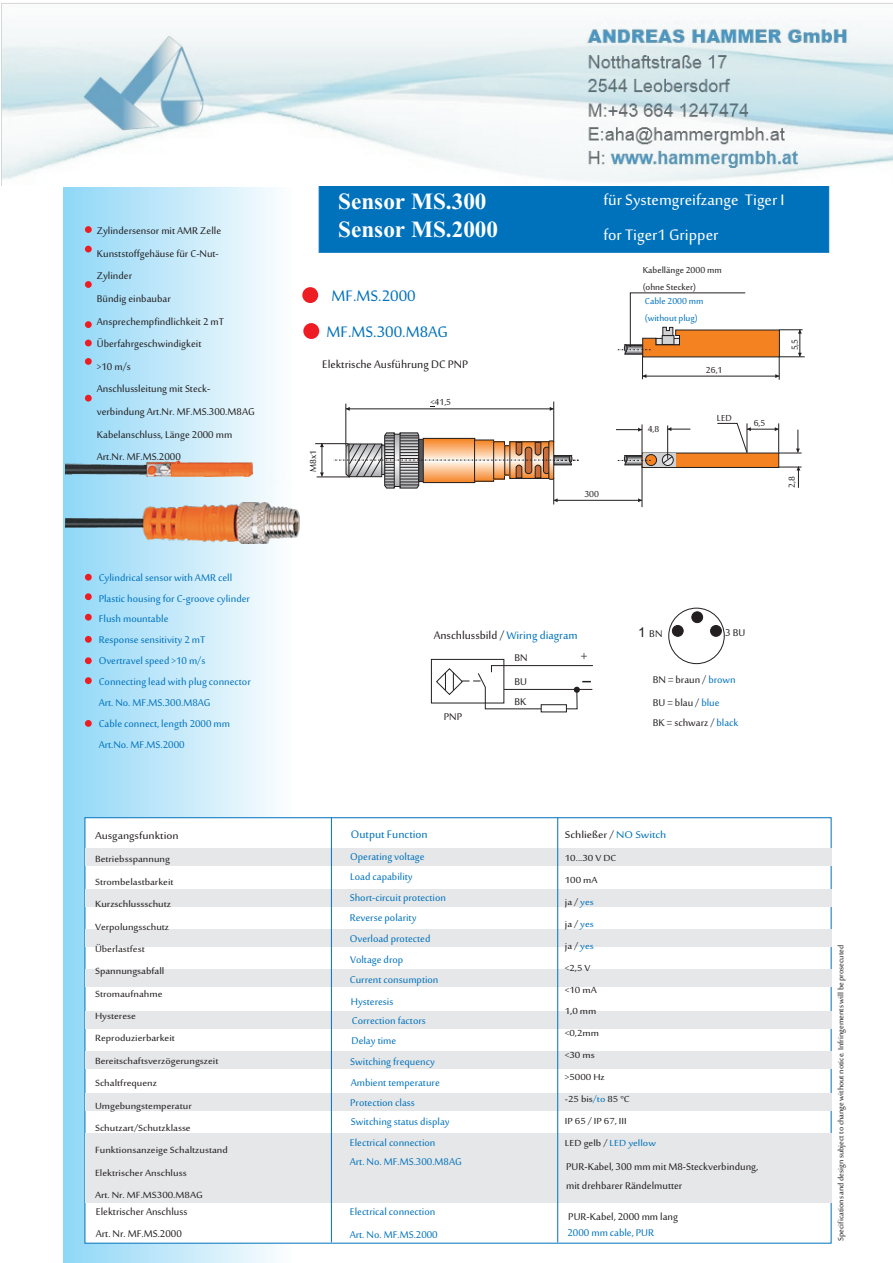
<style>
.page{position:relative;width:893px;height:1263px;background:#fff}
.page>*{position:absolute;margin:0;border:0;box-sizing:border-box;transform-origin:0 0}
.t1{font:700 30px/27.6px "Kokila";color:#fff}
.t2{font:21px/35.2px "Sakkal Majalla";color:#fff}
.t3{font:21px "Sakkal Majalla";color:#0072bc}
.t4{font:16.5px "Sakkal Majalla";color:#231f20}
.t5{font:15px "Sakkal Majalla";color:#231f20}
.t6{font:15px "Sakkal Majalla";color:#0072bc}
.t7{font:13.65px "Sakkal Majalla";color:#231f20;scale:1.09 1}
.t8{font:13.5px/20.9px "Sakkal Majalla";color:#0072bc}
.t9{font:13.5px/22.6px "Sakkal Majalla";color:#231f20}
.t10{font:13.5px "Sakkal Majalla";color:#231f20;scale:1.12 1}
.t11{font:12.3px/22.4px "Sakkal Majalla";color:#231f20;scale:1.09 1}
.t12{font:12.15px/21.9px "Sakkal Majalla";color:#231f20;scale:1.12 1}
.t13{font:12.15px "Sakkal Majalla";color:#0072bc;scale:1.12 1}
.t14{font:12px/16.8px "Sakkal Majalla";color:#231f20}
.t15{font:12px/16.8px "Sakkal Majalla";color:#0072bc}
.t16{font:10.5px "Sakkal Majalla";color:#231f20}
.s1{color:#0072bc}
.s2{font-family:"Arial"}
</style>
<div class="page">
<div style="left:64px;top:188px;width:230px;height:1075px;background:linear-gradient(to right,#8fd7f7,#fdfdfe)"></div>
<svg style="left:84px;top:817px;width:748px;height:427px"></svg>
<div style="left:318px;top:186px;width:511px;height:67px;background:#0072bc"></div>
<div style="left:85px;top:848px;width:746px;height:17px;background:#e6e7e9"></div>
<div style="left:85px;top:889px;width:746px;height:17px;background:#e6e7e9"></div>
<div style="left:85px;top:929px;width:746px;height:17px;background:#e6e7e9"></div>
<div style="left:85px;top:1011px;width:746px;height:17px;background:#e6e7e9"></div>
<div style="left:85px;top:970px;width:746px;height:17px;background:#e6e7e9"></div>
<div style="left:85px;top:1052px;width:746px;height:17px;background:#e6e7e9"></div>
<div style="left:85px;top:1093px;width:746px;height:17px;background:#e6e7e9"></div>
<div style="left:85px;top:1134px;width:746px;height:69px;background:#e6e7e9"></div>
<hr style="left:331px;top:818px;width:1px;height:424px;background:#0072bc">
<hr style="left:557px;top:818px;width:1px;height:424px;background:#0072bc">
<div style="left:431px;top:659px;width:73px;height:44px;border:1px solid #231f20"></div>
<svg style="left:436px;top:665px;width:157px;height:47px"></svg>
<div style="left:669px;top:608px;width:55px;height:56px;border:1px solid #231f20;border-radius:50%"></div>
<div style="left:692px;top:612px;width:11px;height:11px;background:#231f20;border:1px solid #231f20;border-radius:50%"></div>
<div style="left:672px;top:625px;width:11px;height:11px;background:#231f20;border:1px solid #231f20;border-radius:50%"></div>
<div style="left:710px;top:625px;width:11px;height:11px;background:#231f20;border:1px solid #231f20;border-radius:50%"></div>
<div style="left:303px;top:323px;width:16px;height:16px;background:#ee1d23;border-radius:50%"></div>
<div style="left:302px;top:287px;width:16px;height:16px;background:#ee1d23;border-radius:50%"></div>
<div style="left:85px;top:226px;width:7px;height:7px;background:#ee1d23;border-radius:50%"></div>
<div style="left:85px;top:574px;width:7px;height:7px;background:#ee1d23;border-radius:50%"></div>
<div style="left:85px;top:246px;width:7px;height:6px;background:#ee1d23;border-radius:50%"></div>
<div style="left:85px;top:593px;width:7px;height:7px;background:#ee1d23;border-radius:50%"></div>
<div style="left:85px;top:281px;width:7px;height:7px;background:#ee1d23;border-radius:50%"></div>
<div style="left:85px;top:614px;width:7px;height:7px;background:#ee1d23;border-radius:50%"></div>
<div style="left:85px;top:321px;width:7px;height:7px;background:#ee1d23;border-radius:50%"></div>
<div style="left:85px;top:636px;width:7px;height:7px;background:#ee1d23;border-radius:50%"></div>
<div style="left:85px;top:340px;width:7px;height:6px;background:#ee1d23;border-radius:50%"></div>
<div style="left:85px;top:657px;width:7px;height:7px;background:#ee1d23;border-radius:50%"></div>
<div style="left:85px;top:358px;width:7px;height:7px;background:#ee1d23;border-radius:50%"></div>
<div style="left:85px;top:395px;width:7px;height:7px;background:#ee1d23;border-radius:50%"></div>
<div style="left:85px;top:677px;width:7px;height:7px;background:#ee1d23;border-radius:50%"></div>
<div style="left:85px;top:720px;width:7px;height:7px;background:#ee1d23;border-radius:50%"></div>
<img style="left:270px;top:469px;width:24px;height:16px">
<img style="left:66px;top:503px;width:233px;height:41px">
<img style="left:66px;top:461px;width:187px;height:15px">
<hr style="left:642px;top:466px;width:1px;height:41px;background:#231f20">
<hr style="left:554px;top:500px;width:88px;height:1px;background:#231f20">
<svg style="left:333px;top:432px;width:245px;height:72px"></svg>
<hr style="left:553px;top:402px;width:1px;height:40px;background:#231f20">
<hr style="left:346px;top:404px;width:1px;height:42px;background:#231f20">
<hr style="left:346px;top:409px;width:208px;height:1px;background:#231f20">
<svg style="left:550px;top:407px;width:4px;height:4px"></svg>
<svg style="left:346px;top:407px;width:4px;height:4px"></svg>
<hr style="left:315px;top:443px;width:33px;height:1px;background:#231f20">
<hr style="left:317px;top:477px;width:33px;height:1px;background:#231f20">
<hr style="left:322px;top:443px;width:1px;height:33px;background:#231f20">
<svg style="left:320px;top:443px;width:4px;height:4px"></svg>
<svg style="left:320px;top:472px;width:4px;height:4px"></svg>
<svg style="left:616px;top:423px;width:186px;height:65px"></svg>
<svg style="left:618px;top:293px;width:187px;height:87px"></svg>
<img style="left:1px;top:3px;width:892px;height:182px">
<p class="t9" style="left:97px;top:220px;width:159px">Zylindersensor mit AMR Zelle<br>Kunststoffgehäuse für C-Nut-<br>Zylinder<br>Bündig einbaubar<br>Ansprechempfindlichkeit 2 mT<br>Überfahrgeschwindigkeit<br>&gt;10 m/s<br>Anschlussleitung mit Steck&shy;verbindung Art.Nr. MF.MS.300.M8AG<br>Kabelanschluss, Länge 2000 mm<br>Art.Nr. MF.MS.2000</p>
<p class="t8" style="left:99px;top:568px;width:154px">Cylindrical sensor with AMR cell<br>Plastic housing for C-groove cylinder<br>Flush mountable<br>Response sensitivity 2 mT<br>Overtravel speed &gt;10 m/s<br>Connecting lead with plug connector<br>Art. No. MF.MS.300.M8AG<br>Cable connect, length 2000 mm<br>Art.No. MF.MS.2000</p>
<p class="t7" style="left:95px;top:830px;width:78px">Ausgangsfunktion</p>
<p class="t11" style="left:95px;top:849px;width:123px">Betriebsspannung<br>Strombelastbarkeit<br>Kurzschlussschutz<br>Verpolungsschutz<br>Überlastfest<br>Spannungsabfall<br>Stromaufnahme<br>Hysterese<br>Reproduzierbarkeit<br>Bereitschaftsverzögerungszeit<br>Schaltfrequenz<br>Umgebungstemperatur<br>Schutzart/Schutzklasse<br>Funktionsanzeige Schaltzustand<br>Elektrischer Anschluss<br>Art. Nr. MF.MS300.M8AG</p>
<h1 class="t1" style="left:338px;top:185px;width:162px">Sensor MS.300<br>Sensor MS.2000</h1>
<h2 class="t3" style="left:331px;top:286px;width:86px">MF.MS.2000</h2>
<h2 class="t3" style="left:327px;top:322px;width:123px">MF.MS.300.M8AG</h2>
<p class="t5" style="left:322px;top:358px;width:147px">Elektrische Ausführung DC PNP</p>
<p class="t14" style="left:306px;top:472px;width:24px;rotate:-90deg">M8x1</p>
<p class="t14" style="left:430px;top:394px;width:22px">&lt;41,5</p>
<h2 class="t2" style="left:603px;top:184px;width:183px">für Systemgreifzange Tiger I for Tiger1 Gripper</h2>
<p class="t14" style="left:584px;top:487px;width:16px">300</p>
<p class="t14" style="left:643px;top:263px;width:80px">Kabellänge 2000 mm (ohne Stecker)</p>
<p class="t15" style="left:645px;top:293px;width:60px">Cable 2000 mm (without plug)</p>
<p class="t14" style="left:706px;top:362px;width:18px">26,1</p>
<p class="t14" style="left:648px;top:421px;width:13px">4,8</p>
<p class="t14" style="left:717px;top:411px;width:16px">LED</p>
<p class="t14" style="left:754px;top:415px;width:13px">6,5</p>
<p class="t14" style="left:787px;top:350px;width:13px;rotate:-90deg">5,5</p>
<p class="t14" style="left:784px;top:488px;width:13px;rotate:-90deg">2,8</p>
<p class="t5" style="left:434px;top:629px;width:145px">Anschlussbild / <span class="s1">Wiring diagram</span></p>
<p class="t9" style="left:444px;top:706px;width:20px">PNP</p>
<p class="t9" style="left:514px;top:648px;width:15px">BN</p>
<p class="t9" style="left:514px;top:671px;width:14px">BU</p>
<p class="t9" style="left:514px;top:691px;width:14px">BK</p>
<p class="t4" style="left:581px;top:649px;width:8px">+</p>
<p class="t9" style="left:638px;top:623px;width:26px"><span class="s2">1</span> BN</p>
<p class="t9" style="left:725px;top:622px;width:22px">3 BU</p>
<p class="t9" style="left:653px;top:669px;width:84px">BN = braun / <span class="s1">brown</span></p>
<p class="t9" style="left:653px;top:692px;width:68px">BU = blau / <span class="s1">blue</span></p>
<p class="t9" style="left:653px;top:712px;width:87px">BK = schwarz / <span class="s1">black</span></p>
<p class="t6" style="left:351px;top:828px;width:78px">Output Function</p>
<p class="t8" style="left:350px;top:847px;width:76px">Operating voltage<br>Load capability</p>
<p class="t8" style="left:350px;top:888px;width:98px">Short-circuit protection<br>Reverse polarity<br>Overload protected</p>
<p class="t8" style="left:350px;top:970px;width:90px">Current consumption</p>
<p class="t8" style="left:350px;top:950px;width:55px">Voltage drop</p>
<p class="t8" style="left:351px;top:992px;width:44px">Hysteresis</p>
<p class="t8" style="left:352px;top:1011px;width:75px">Correction factors</p>
<p class="t8" style="left:351px;top:1031px;width:46px">Delay time</p>
<p class="t8" style="left:350px;top:1052px;width:86px">Switching frequency</p>
<p class="t8" style="left:351px;top:1073px;width:91px">Ambient temperature</p>
<p class="t8" style="left:350px;top:1094px;width:101px;line-height:18.9px">Protection class<br>Switching status display</p>
<p class="t8" style="left:350px;top:1134px;width:113px;line-height:18.9px">Electrical connection<br>Art. No. MF.MS.300.M8AG</p>
<p class="t10" style="left:565px;top:829px;width:92px">Schließer /<span class="s1">NO Switch</span></p>
<p class="t12" style="left:565px;top:848px;width:83px">10...30 V DC<br>100 mA<br>ja /<span class="s1">yes<br></span>ja /<span class="s1">yes<br></span>ja /<span class="s1">yes<br></span>&lt;2,5 V<br>&lt;10 mA<br>1,0 mm<br>&lt;0,2mm<br>&lt;30 ms<br>&gt;5000 Hz<br>-25 bis 85 °C<br>IP 65 / IP 67, III<br>LED gelb /<span class="s1">LED yellow</span></p>
<p class="t13" style="left:593px;top:1094px;width:13px">/to</p>
<p class="t9" style="left:566px;top:1158px;width:194px;line-height:18.9px">PUR-Kabel, 300 mm mit M8-Steckverbindung, mit drehbarer Rändelmutter</p>
<p class="t9" style="left:96px;top:1201px;width:93px">Elektrischer Anschluss<br>Art. Nr. MF.MS.2000</p>
<p class="t8" style="left:350px;top:1201px;width:89px;line-height:22.6px">Electrical connection<br>Art. No. MF.MS.2000</p>
<p class="t9" style="left:568px;top:1206px;width:111px">PUR-Kabel, 2000 mm lang</p>
<p class="t8" style="left:567px;top:1223px;width:88px">2000 mm cable, PUR</p>
<p class="t16" style="left:836px;top:1241px;width:297px;rotate:-90deg">Specifications and design subject to change without notice. Infringements will be prosecuted</p>
</div>
